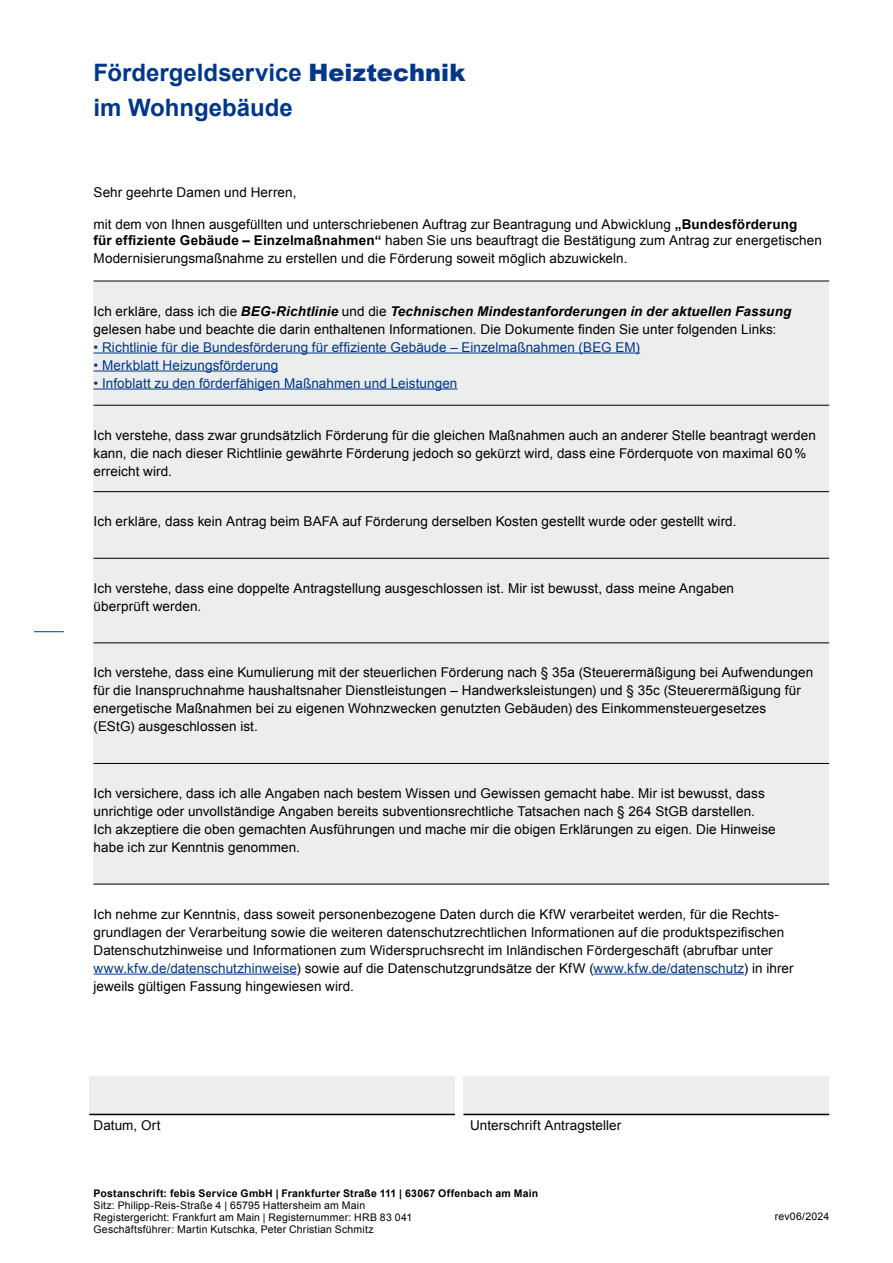
<style>
.page{position:relative;width:893px;height:1263px;background:#fff}
.page>*{position:absolute;margin:0;border:0;box-sizing:border-box;transform-origin:0 0}
.t1{font:700 24px "Arial";color:#00378b}
.t2{font:13.5px/18px "Arial";letter-spacing:.005em;color:#000}
.t3{font:13.5px "Arial";letter-spacing:.005em;color:#00378b}
.t4{font:10.5px "Arial";letter-spacing:.015em;color:#000}
.t5{font:700 10.5px "Arial";letter-spacing:.025em;color:#000}
.s1{font-weight:900}
.s2{font-weight:700}
.s3{font-weight:700;font-style:italic}
.s4{color:#00378b}
</style>
<div class="page">
<hr style="left:34px;top:631px;width:30px;height:1px;background:#00378b">
<div style="left:94px;top:281px;width:735px;height:604px;background:#eceded"></div>
<hr style="left:94px;top:352px;width:546px;height:1px;background:#00378b">
<hr style="left:94px;top:370px;width:184px;height:1px;background:#00378b">
<hr style="left:94px;top:388px;width:363px;height:1px;background:#00378b">
<hr style="left:94px;top:973px;width:202px;height:1px;background:#00378b">
<hr style="left:594px;top:973px;width:150px;height:1px;background:#00378b">
<hr style="left:94px;top:281px;width:735px;height:1px;background:#000">
<hr style="left:94px;top:405px;width:735px;height:1px;background:#000">
<hr style="left:94px;top:491px;width:735px;height:1px;background:#000">
<hr style="left:94px;top:558px;width:735px;height:1px;background:#000">
<hr style="left:94px;top:642px;width:735px;height:1px;background:#000">
<hr style="left:94px;top:763px;width:735px;height:1px;background:#000">
<hr style="left:94px;top:884px;width:735px;height:1px;background:#000">
<div style="left:89px;top:1076px;width:366px;height:38px;background:#eceded"></div>
<div style="left:463px;top:1076px;width:366px;height:38px;background:#eceded"></div>
<hr style="left:89px;top:1114px;width:366px;height:1px;background:#000">
<hr style="left:463px;top:1114px;width:366px;height:1px;background:#000">
<p class="t1" style="left:94px;top:57px;width:373px">Fördergeldservice <span class="s1">Heiztechnik</span></p>
<p class="t1" style="left:94px;top:91px;width:201px">im Wohngebäude</p>
<p class="t2" style="left:94px;top:183px;width:204px">Sehr geehrte Damen und Herren,</p>
<p class="t2" style="left:94px;top:216px;width:705px">mit dem von Ihnen ausgefüllten und unterschriebenen Auftrag zur Beantragung und Abwicklung <span class="s2">„Bundesförderung</span></p>
<p class="t2" style="left:94px;top:232px;width:730px"><span class="s2">für effiziente Gebäude – Einzelmaßnahmen“</span> haben Sie uns beauftragt die Bestätigung zum Antrag zur energetischen<br>Modernisierungsmaßnahme zu erstellen und die Förderung soweit möglich abzuwickeln.</p>
<p class="t2" style="left:94px;top:302px;width:699px">Ich erkläre, dass ich die <span class="s3">BEG-Richtlinie</span> und die <span class="s3">Technischen Mindestanforderungen in der aktuellen Fassung </span>gelesen habe und beachte die darin enthaltenen Informationen. Die Dokumente finden Sie unter folgenden Links:</p>
<p class="t3" style="left:94px;top:338px;width:548px">• Richtlinie für die Bundesförderung für effiziente Gebäude – Einzelmaßnahmen (BEG EM)</p>
<p class="t3" style="left:94px;top:356px;width:186px">• Merkblatt Heizungsförderung</p>
<p class="t3" style="left:94px;top:374px;width:365px">• Infoblatt zu den förderfähigen Maßnahmen und Leistungen</p>
<p class="t2" style="left:94px;top:426px;width:724px">Ich verstehe, dass zwar grundsätzlich Förderung für die gleichen Maßnahmen auch an anderer Stelle beantragt werden kann, die nach dieser Richtlinie gewährte Förderung jedoch so gekürzt wird, dass eine Förderquote von maximal 60% erreicht wird.</p>
<p class="t2" style="left:94px;top:513px;width:644px">Ich erkläre, dass kein Antrag beim BAFA auf Förderung derselben Kosten gestellt wurde oder gestellt wird.</p>
<p class="t2" style="left:94px;top:579px;width:642px">Ich verstehe, dass eine doppelte Antragstellung ausgeschlossen ist. Mir ist bewusst, dass meine Angaben überprüft werden.</p>
<p class="t2" style="left:94px;top:664px;width:721px">Ich verstehe, dass eine Kumulierung mit der steuerlichen Förderung nach § 35a (Steuerermäßigung bei Aufwendungen für die Inanspruchnahme haushaltsnaher Dienstleistungen – Handwerksleistungen) und § 35c (Steuerermäßigung für energetische Maßnahmen bei zu eigenen Wohnzwecken genutzten Gebäuden) des Einkommensteuergesetzes</p>
<p class="t2" style="left:94px;top:718px;width:166px">(EStG) ausgeschlossen ist.</p>
<p class="t2" style="left:94px;top:784px;width:684px">Ich versichere, dass ich alle Angaben nach bestem Wissen und Gewissen gemacht habe. Mir ist bewusst, dass unrichtige oder unvollständige Angaben bereits subventionsrechtliche Tatsachen nach § 264 StGB darstellen.<br>Ich akzeptiere die oben gemachten Ausführungen und mache mir die obigen Erklärungen zu eigen. Die Hinweise habe ich zur Kenntnis genommen.</p>
<p class="t2" style="left:94px;top:905px;width:702px">Ich nehme zur Kenntnis, dass soweit personenbezogene Daten durch die KfW verarbeitet werden, für die Rechts&shy;grundlagen der Verarbeitung sowie die weiteren datenschutzrechtlichen Informationen auf die produktspezifischen Datenschutzhinweise und Informationen zum Widerspruchsrecht im Inländischen Fördergeschäft (abrufbar unter <span class="s4">www.kfw.de/datenschutzhinweise</span>) sowie auf die Datenschutzgrundsätze der KfW (<span class="s4">www.kfw.de/datenschutz</span>) in ihrer jeweils gültigen Fassung hingewiesen wird.</p>
<p class="t2" style="left:94px;top:1116px;width:69px">Datum, Ort</p>
<p class="t2" style="left:470px;top:1116px;width:153px">Unterschrift Antragsteller</p>
<p class="t5" style="left:94px;top:1186px;width:446px">Postanschrift: febis Service GmbH | Frankfurter Straße 111 | 63067 Offenbach am Main</p>
<p class="t4" style="left:94px;top:1199px;width:273px">Sitz: Philipp-Reis-Straße 4 | 65795 Hattersheim am Main</p>
<p class="t4" style="left:94px;top:1211px;width:320px">Registergericht: Frankfurt am Main | Registernummer: HRB 83 041</p>
<p class="t4" style="left:94px;top:1223px;width:282px">Geschäftsführer: Martin Kutschka, Peter Christian Schmitz</p>
<p class="t4" style="left:775px;top:1210px;width:56px">rev06/2024</p>
</div>
